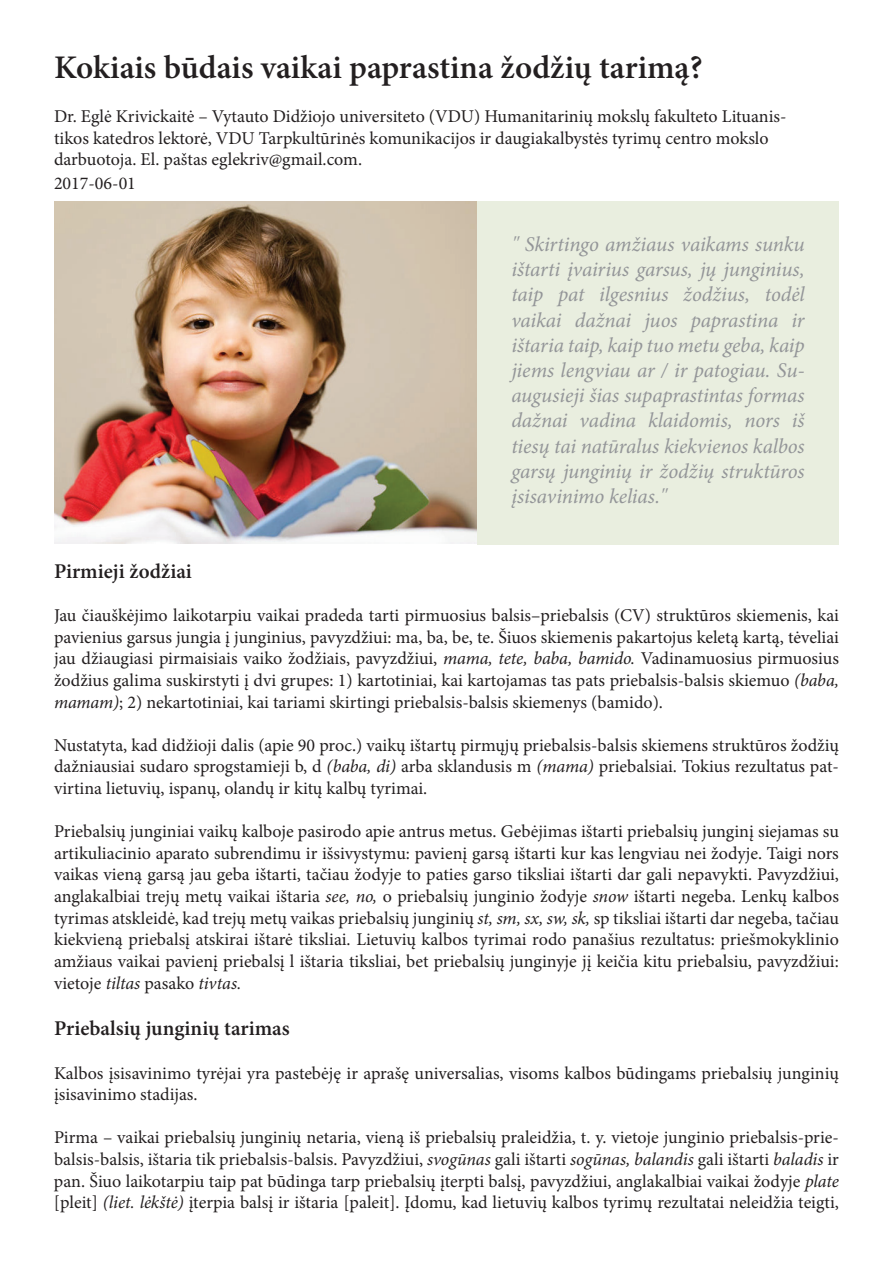
<style>
.page{position:relative;width:893px;height:1263px;background:#fff}
.page>*{position:absolute;margin:0;border:0;box-sizing:border-box;transform-origin:0 0}
.t1{font:600 33px "Minion Pro";color:#231f20}
.t2{font:italic 21px/25.2px "Minion Pro";letter-spacing:-.01em;color:#939598;text-align:justify}
.t3{font:600 21px "Minion Pro";color:#231f20}
.t4{font:18px/21.6px "Minion Pro";color:#231f20;text-align:justify}
.s1{font-style:italic}
</style>
<div class="page">
<img style="left:54px;top:201px;width:423px;height:343px">
<div style="left:477px;top:201px;width:362px;height:344px;background:#e9eedf"></div>
<h1 class="t1" style="left:54px;top:45px;width:650px">Kokiais būdais vaikai paprastina žodžių tarimą?</h1>
<p class="t4" style="left:54px;top:106px;width:734px;text-align:left">Dr. Eglė Krivickaitė – Vytauto Didžiojo universiteto (VDU) Humanitarinių mokslų fakulteto Lituanis&shy;tikos katedros lektorė, VDU Tarpkultūrinės komunikacijos ir daugiakalbystės tyrimų centro mokslo darbuotoja. El. paštas eglekriv@gmail.com.</p>
<p class="t4" style="left:54px;top:172px;width:83px">2017-06-01</p>
<p class="t2" style="left:511px;top:232px;width:295px">" Skirtingo amžiaus vaikams sunku ištarti įvairius garsus, jų junginius, taip pat ilgesnius žodžius, todėl vaikai dažnai juos paprastina ir ištaria taip, kaip tuo metu geba, kaip jiems lengviau ar / ir patogiau. Su&shy;augusieji šias supaprastintas formas dažnai vadina klaidomis, nors iš tiesų tai natūralus kiekvienos kalbos garsų junginių ir žodžių struktūros įsisavinimo kelias."</p>
<p class="t3" style="left:54px;top:557px;width:139px">Pirmieji žodžiai</p>
<p class="t4" style="left:54px;top:605px;width:787px">Jau čiauškėjimo laikotarpiu vaikai pradeda tarti pirmuosius balsis–priebalsis (CV) struktūros skiemenis, kai pavienius garsus jungia į junginius, pavyzdžiui: ma, ba, be, te. Šiuos skiemenis pakartojus keletą kartą, tėveliai jau džiaugiasi pirmaisiais vaiko žodžiais, pavyzdžiui, <span class="s1">mama, tete, baba, bamido.</span> Vadinamuosius pirmuosius žodžius galima suskirstyti į dvi grupes: 1) kartotiniai, kai kartojamas tas pats priebalsis-balsis skiemuo <span class="s1">(baba, mamam)</span>; 2) nekartotiniai, kai tariami skirtingi priebalsis-balsis skiemenys (bamido).</p>
<p class="t4" style="left:54px;top:734px;width:786px">Nustatyta, kad didžioji dalis (apie 90 proc.) vaikų ištartų pirmųjų priebalsis-balsis skiemens struktūros žodžių dažniausiai sudaro sprogstamieji b, d <span class="s1">(baba, di)</span> arba sklandusis m <span class="s1">(mama)</span> priebalsiai. Tokius rezultatus pat&shy;virtina lietuvių, ispanų, olandų ir kitų kalbų tyrimai.</p>
<p class="t4" style="left:54px;top:821px;width:786px">Priebalsių junginiai vaikų kalboje pasirodo apie antrus metus. Gebėjimas ištarti priebalsių junginį siejamas su artikuliacinio aparato subrendimu ir išsivystymu: pavienį garsą ištarti kur kas lengviau nei žodyje. Taigi nors vaikas vieną garsą jau geba ištarti, tačiau žodyje to paties garso tiksliai ištarti dar gali nepavykti. Pavyzdžiui, anglakalbiai trejų metų vaikai ištaria <span class="s1">see, no,</span> o priebalsių junginio žodyje <span class="s1">snow</span> ištarti negeba. Lenkų kalbos tyrimas atskleidė, kad trejų metų vaikas priebalsių junginių <span class="s1">st, sm, sx, sw, sk,</span> sp tiksliai ištarti dar negeba, tačiau kiekvieną priebalsį atskirai ištarė tiksliai. Lietuvių kalbos tyrimai rodo panašius rezultatus: priešmokyklinio amžiaus vaikai pavienį priebalsį l ištaria tiksliai, bet priebalsių junginyje jį keičia kitu priebalsiu, pavyzdžiui: vietoje <span class="s1">tiltas</span> pasako <span class="s1">tivtas.</span></p>
<p class="t3" style="left:54px;top:1014px;width:237px">Priebalsių junginių tarimas</p>
<p class="t4" style="left:54px;top:1062px;width:786px">Kalbos įsisavinimo tyrėjai yra pastebėję ir aprašę universalias, visoms kalbos būdingams priebalsių junginių įsisavinimo stadijas.</p>
<p class="t4" style="left:54px;top:1127px;width:786px">Pirma – vaikai priebalsių junginių netaria, vieną iš priebalsių praleidžia, t. y. vietoje junginio priebalsis-prie&shy;balsis-balsis, ištaria tik priebalsis-balsis. Pavyzdžiui, <span class="s1">svogūnas</span> gali ištarti <span class="s1">sogūnas, balandis</span> gali ištarti <span class="s1">baladis</span> ir pan. Šiuo laikotarpiu taip pat būdinga tarp priebalsių įterpti balsį, pavyzdžiui, anglakalbiai vaikai žodyje <span class="s1">plate </span>[pleit] <span class="s1">(liet. lėkštė)</span> įterpia balsį ir ištaria [paleit]. Įdomu, kad lietuvių kalbos tyrimų rezultatai neleidžia teigti,</p>
</div>
